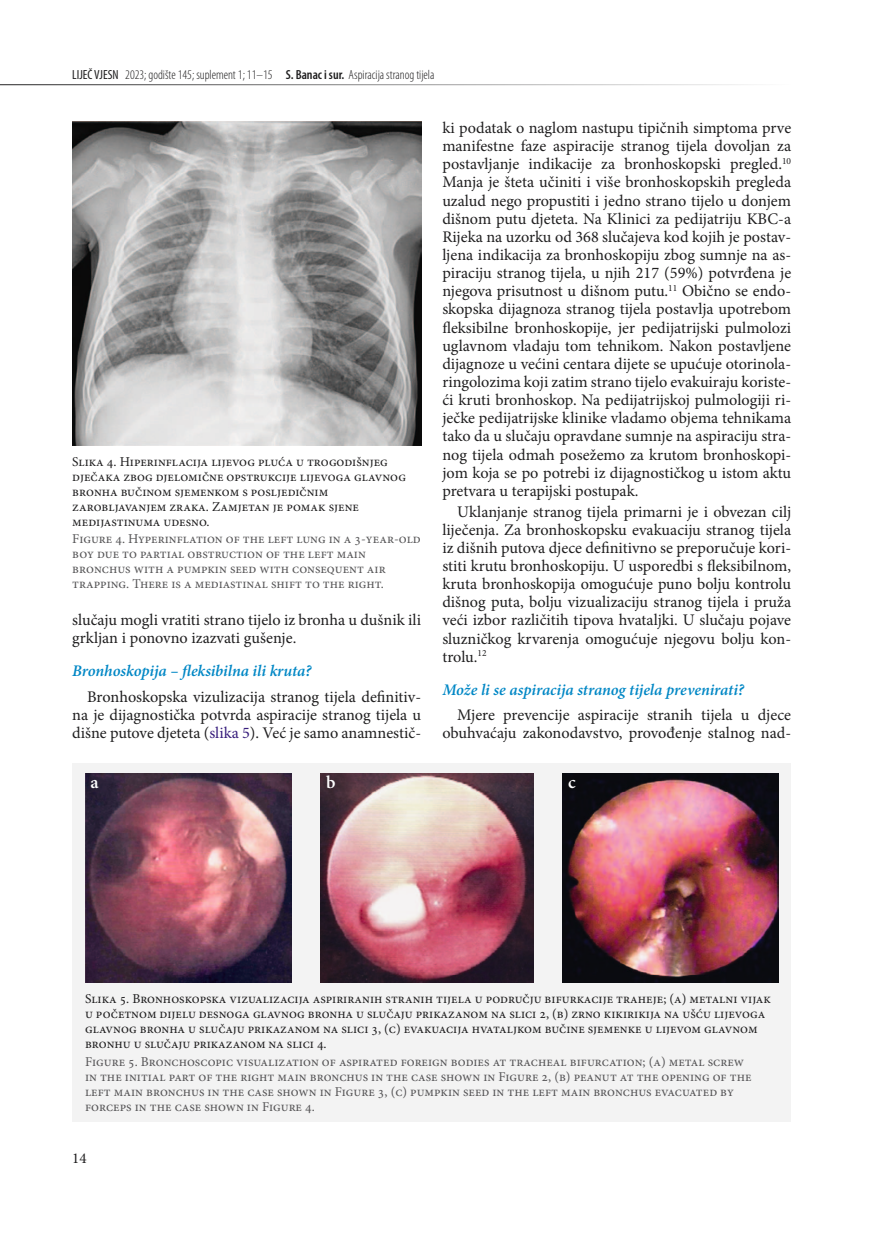
<style>
.page{position:relative;width:872px;height:1234px;background:#fff}
.page>*{position:absolute;margin:0;border:0;box-sizing:border-box;transform-origin:0 0}
.t1{font:600 18px "Minion Pro";color:#fff}
.t2{font:16.2px/18.1px "Minion Pro";letter-spacing:-.01em;color:#1f1e1f;text-align:justify}
.t3{font:italic 600 16.2px "Minion Pro";letter-spacing:-.01em;color:#0087c5}
.t4{font:15px "Minion Pro";color:#1f1e1f}
.t5{font:13.5px/15px "Minion Pro";color:#1f1e1f}
.t6{font:13.5px/15px "Minion Pro";color:#565557}
.t7{font:300 condensed 13.2px "Myriad Pro";color:#1f1e1f}
.s1{font-weight:400}
.s2{font-weight:600}
.s3{color:#371d7c}
</style>
<div class="page">
<hr style="left:0;top:84px;width:791px;height:1px;background:#1f1e1f">
<img style="left:72px;top:121px;width:349px;height:324px">
<div style="left:72px;top:762px;width:719px;height:358px;background:#f3f3f3"></div>
<img style="left:85px;top:773px;width:206px;height:209px">
<img style="left:320px;top:773px;width:213px;height:209px">
<img style="left:563px;top:773px;width:215px;height:209px">
<p class="t7" style="left:72px;top:67px;width:364px"><span class="s1">LIJEČ VJESN</span> 2023; godište 145; suplement 1; 11–15 <span class="s2">S. Banac i sur.</span> Aspiracija stranog tijela</p>
<p class="t5" style="left:72px;top:453px;width:335px">Slika 4. Hiperinflacija lijevog pluća u trogodišnjeg dječaka zbog djelomične opstrukcije lijevoga glavnog bronha bučinom sjemenkom s posljedičnim zarobljavanjem zraka. Zamjetan je pomak sjene medijastinuma udesno.</p>
<p class="t6" style="left:72px;top:531px;width:350px">Figure 4. Hyperinflation of the left lung in a 3-year-old boy due to partial obstruction of the left main bronchus with a pumpkin seed with consequent air trapping. There is a mediastinal shift to the right.</p>
<p class="t2" style="left:72px;top:610px;width:350px">slučaju mogli vratiti strano tijelo iz bronha u dušnik ili grkljan i ponovno izazvati gušenje.</p>
<p class="t3" style="left:72px;top:659px;width:241px">Bronhoskopija – fleksibilna ili kruta?</p>
<p class="t2" style="left:72px;top:687px;width:350px;text-indent:15px">Bronhoskopska vizulizacija stranog tijela definitiv&shy;na je dijagnostička potvrda aspiracije stranog tijela u dišne putove djeteta (<span class="s3">slika 5</span>). Već je samo anamnestič-</p>
<p class="t2" style="left:442px;top:119px;width:350px">ki podatak o naglom nastupu tipičnih simptoma prve manifestne faze aspiracije stranog tijela dovoljan za postavljanje indikacije za bronhoskopski pregled.<sup>10<br></sup>Manja je šteta učiniti i više bronhoskopskih pregleda uzalud nego propustiti i jedno strano tijelo u donjem dišnom putu djeteta. Na Klinici za pedijatriju KBC-a Rijeka na uzorku od 368 slučajeva kod kojih je postav&shy;ljena indikacija za bronhoskopiju zbog sumnje na as&shy;piraciju stranog tijela, u njih 217 (59%) potvrđena je njegova prisutnost u dišnom putu.<sup>11</sup> Obično se endo&shy;skopska dijagnoza stranog tijela postavlja upotrebom fleksibilne bronhoskopije, jer pedijatrijski pulmolozi uglavnom vladaju tom tehnikom. Nakon postavljene dijagnoze u većini centara dijete se upućuje otorinola&shy;ringolozima koji zatim strano tijelo evakuiraju koriste&shy;ći kruti bronhoskop. Na pedijatrijskoj pulmologiji ri&shy;ječke pedijatrijske klinike vladamo objema tehnikama tako da u slučaju opravdane sumnje na aspiraciju stra&shy;nog tijela odmah posežemo za krutom bronhoskopi&shy;jom koja se po potrebi iz dijagnostičkog u istom aktu pretvara u terapijski postupak.</p>
<p class="t2" style="left:442px;top:502px;width:351px;text-indent:15px">Uklanjanje stranog tijela primarni je i obvezan cilj liječenja. Za bronhoskopsku evakuaciju stranog tijela iz dišnih putova djece definitivno se preporučuje kori&shy;stiti krutu bronhoskopiju. U usporedbi s fleksibilnom, kruta bronhoskopija omogućuje puno bolju kontrolu dišnog puta, bolju vizualizaciju stranog tijela i pruža veći izbor različitih tipova hvataljki. U slučaju pojave sluzničkog krvarenja omogućuje njegovu bolju kon&shy;trolu.<sup>12</sup></p>
<p class="t3" style="left:442px;top:678px;width:303px">Može li se aspiracija stranog tijela prevenirati?</p>
<p class="t2" style="left:442px;top:705px;width:350px;text-align:right">Mjere prevencije aspiracije stranih tijela u djece obuhvaćaju zakonodavstvo, provođenje stalnog nad-</p>
<p class="t1" style="left:91px;top:770px;width:10px">a</p>
<p class="t1" style="left:326px;top:770px;width:11px">b</p>
<p class="t1" style="left:568px;top:770px;width:9px">c</p>
<p class="t5" style="left:85px;top:991px;width:687px">Slika 5. Bronhoskopska vizualizacija aspiriranih stranih tijela u području bifurkacije traheje; (a) metalni vijak u početnom dijelu desnoga glavnog bronha u slučaju prikazanom na slici 2, (b) zrno kikirikija na ušću lijevoga glavnog bronha u slučaju prikazanom na slici 3, (c) evakuacija hvataljkom bučine sjemenke u lijevom glavnom bronhu u slučaju prikazanom na slici 4.</p>
<p class="t6" style="left:85px;top:1053px;width:668px">Figure 5. Bronchoscopic visualization of aspirated foreign bodies at tracheal bifurcation; (a) metal screw in the initial part of the right main bronchus in the case shown in Figure 2, (b) peanut at the opening of the left main bronchus in the case shown in Figure 3, (c) pumpkin seed in the left main bronchus evacuated by forceps in the case shown in Figure 4.</p>
<p class="t4" style="left:72px;top:1147px;width:16px">14</p>
</div>
